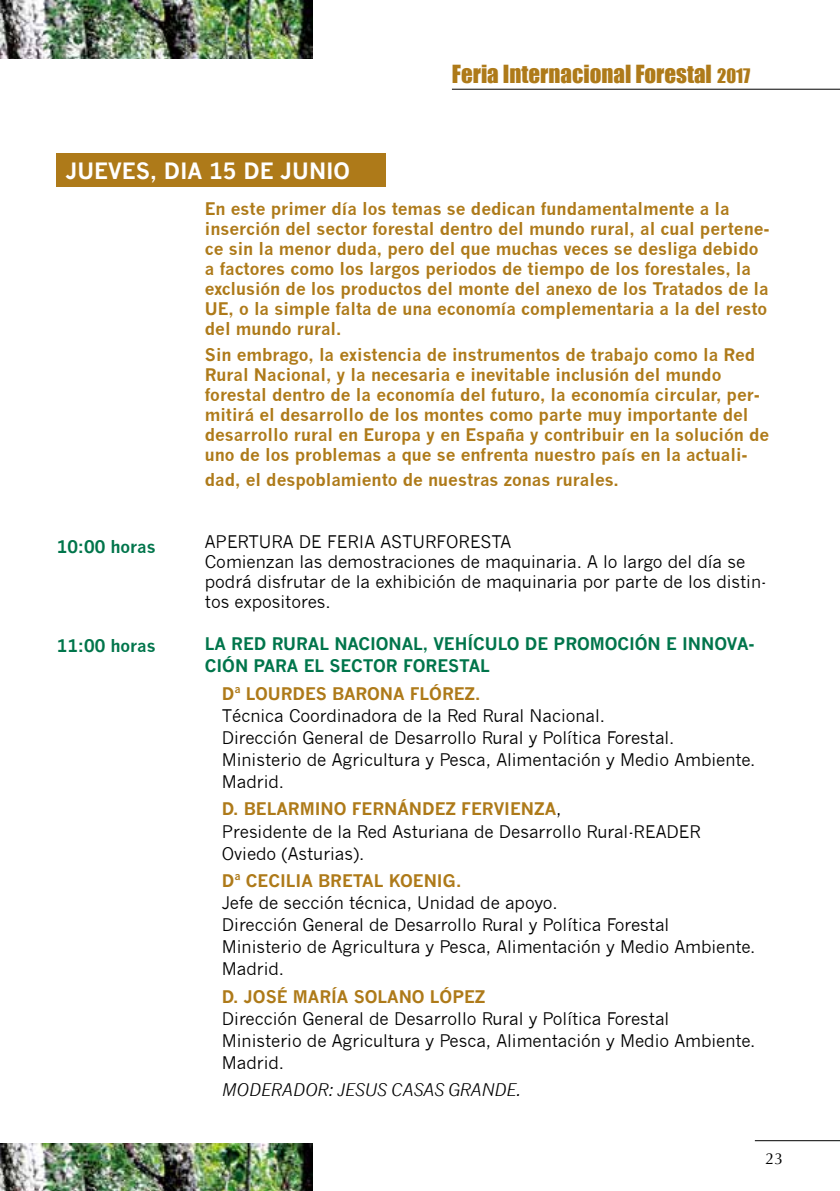
<style>
.page{position:relative;width:840px;height:1191px;background:#fff}
.page>*{position:absolute;margin:0;border:0;box-sizing:border-box;transform-origin:0 0}
.t1{font:23px "Impact";color:#ae7a19}
.t2{font:700 22px "News Gothic";letter-spacing:-.005em;color:#fff}
.t3{font:700 17px/20px "News Gothic";letter-spacing:-.005em;color:#ae7a19}
.t4{font:17px/22px "News Gothic";letter-spacing:-.005em;color:#000}
.t5{font:700 17px/22px "News Gothic";letter-spacing:-.005em;color:#00754b}
.t6{font:italic 17px "News Gothic";letter-spacing:-.005em;color:#000}
.t7{font:16px "Optima";color:#000}
.s1{font-size:18.4px}
.s2{font-weight:700;color:#ae7a19}
</style>
<div class="page">
<hr style="left:754px;top:1140px;width:85px;height:1px;background:#000">
<hr style="left:451px;top:89px;width:388px;height:1px;background:#000">
<div style="left:57px;top:153px;width:328px;height:34px;background:#ae7a19"></div>
<img style="left:0;top:1143px;width:312px;height:48px">
<img style="left:0;top:0;width:312px;height:59px">
<p class="t2" style="left:66px;top:157px;width:15px">JUEVE</p>
<p class="t2" style="left:136px;top:157px;width:161px">S, DIA 15 DE JUN</p>
<p class="t2" style="left:326px;top:157px;width:26px">IO</p>
<h1 class="t1" style="left:451px;top:56px;width:300px">Feria Internacional Forestal <span class="s1">2017</span></h1>
<p class="t5" style="left:57px;top:535px;width:100px">10:00 horas</p>
<p class="t5" style="left:57px;top:634px;width:100px">11:00 horas</p>
<p class="t3" style="left:205px;top:199px;width:566px">En este primer día los temas se dedican fundamentalmente a la inserción del sector forestal dentro del mundo rural, al cual pertene&shy;ce sin la menor duda, pero del que muchas veces se desliga debido a factores como los largos periodos de tiempo de los forestales, la exclusión de los productos del monte del anexo de los Tratados de la UE, o la simple falta de una economía complementaria a la del resto del mundo rural.</p>
<p class="t3" style="left:205px;top:344px;width:565px">Sin embrago, la existencia de instrumentos de trabajo como la Red Rural Nacional, y la necesaria e inevitable inclusión del mundo forestal dentro de la economía del futuro, la economía circular, per&shy;mitirá el desarrollo de los montes como parte muy importante del desarrollo rural en Europa y en España y contribuir en la solución de uno de los problemas a que se enfrenta nuestro país en la actuali-</p>
<p class="t3" style="left:205px;top:469px;width:415px">dad, el despoblamiento de nuestras zonas rurales.</p>
<p class="t4" style="left:205px;top:532px;width:562px;line-height:20px">APERTURA DE FERIA ASTURFORESTA<br>Comienzan las demostraciones de maquinaria. A lo largo del día se podrá disfrutar de la exhibición de maquinaria por parte de los distin&shy;tos expositores.</p>
<p class="t5" style="left:205px;top:632px;width:80px">LA RE D RUR</p>
<p class="t5" style="left:205px;top:632px;width:551px;text-indent:103px">AL NACIONAL, VEHÍCU LO DE PROMOCIÓN E INNOVA-<br>CIÓN PARA EL SECTOR FORESTAL</p>
<p class="t3" style="left:222px;top:683px;width:260px">Dª Lourdes Barona Flórez.</p>
<p class="t4" style="left:222px;top:704px;width:534px">Técnica Coordinadora de la Red Rural Nacional.<br>Dirección General de Desarrollo Rural y Política Forestal.<br>Ministerio de Agricultura y Pesca, Alimentación y Medio Ambiente.<br>Madrid.</p>
<p class="t4" style="left:222px;top:798px;width:480px"><span class="s2">D. Belarmi no Fernández Fervi enza</span>,<br>Presidente de la Red Asturiana de Desarrollo Rural-READER<br>Oviedo (Asturias).</p>
<p class="t3" style="left:222px;top:870px;width:57px">Dª Cecilia</p>
<p class="t3" style="left:318px;top:870px;width:145px">Bretal KoeniG .</p>
<p class="t4" style="left:222px;top:892px;width:534px">Jefe de sección técnica, Unidad de apoyo.<br>Dirección General de Desarrollo Rural y Política Forestal<br>Ministerio de Agricultura y Pesca, Alimentación y Medio Ambiente.<br>Madrid.</p>
<p class="t3" style="left:222px;top:986px;width:34px">D. Jos</p>
<p class="t3" style="left:277px;top:986px;width:100px">é María Sola</p>
<p class="t3" style="left:398px;top:986px;width:88px">no López</p>
<p class="t4" style="left:222px;top:1008px;width:534px">Dirección General de Desarrollo Rural y Política Forestal<br>Ministerio de Agricultura y Pesca, Alimentación y Medio Ambiente.<br>Madrid.</p>
<p class="t6" style="left:222px;top:1079px;width:27px">MODERADOR</p>
<p class="t6" style="left:328px;top:1079px;width:194px">: JESUS CASAS GRANDE.</p>
<p class="t7" style="left:765px;top:1149px;width:19px">23</p>
</div>
